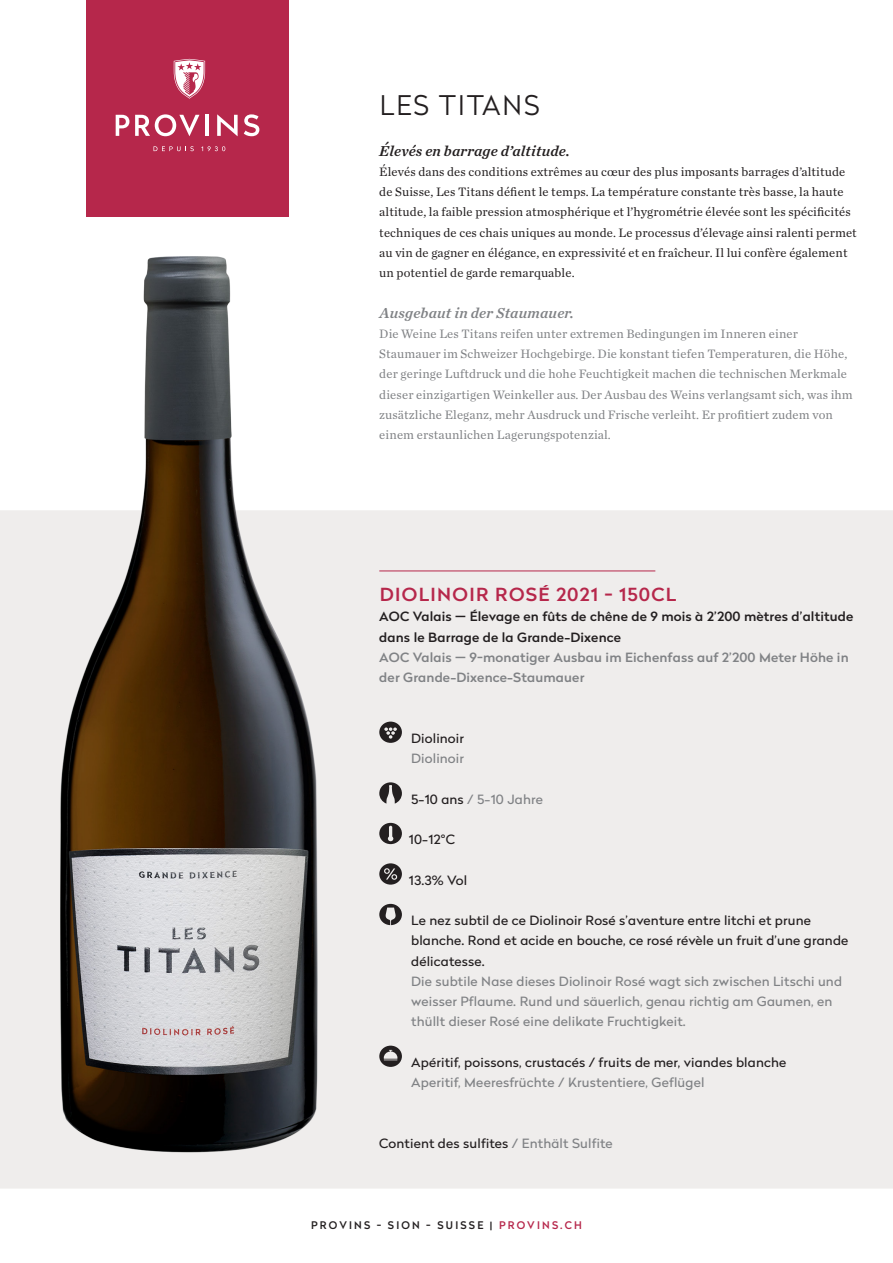
<style>
.page{position:relative;width:893px;height:1263px;background:#fff}
.page>*{position:absolute;margin:0;border:0;box-sizing:border-box;transform-origin:0 0}
.t1{font:300 27px "Radikal";letter-spacing:.07em;color:#231f20}
.t2{font:500 18px "Radikal";letter-spacing:.07em;color:#b6274b;scale:1.06 1}
.t3{font:italic 15px "Chronicle Text G1 Semi";letter-spacing:.01em;color:#231f20}
.t4{font:italic 15px "Chronicle Text G1 Semi";letter-spacing:.01em;color:#808285}
.t5{font:12.75px/20.2px "Chronicle Text G1";letter-spacing:.01em;color:#231f20}
.t6{font:12.75px/20.2px "Chronicle Text G1";letter-spacing:.01em;color:#808285}
.t7{font:12.75px/20.2px "Radikal";letter-spacing:.01em;color:#231f20;scale:1.06 1}
.t8{font:12.75px/20.2px "Radikal";letter-spacing:.01em;color:#808285;scale:1.06 1}
.t9{font:500 12.75px/20.2px "Radikal";letter-spacing:.01em;color:#231f20;scale:1.06 1}
.t10{font:500 12.75px/20.2px "Radikal";letter-spacing:.01em;color:#808285;scale:1.06 1}
.t11{font:500 10.5px "Radikal";letter-spacing:.21em;color:#231f20}
.s1{color:#231f20}
.s2{color:#808285}
.s3{color:#b6274b}
</style>
<div class="page">
<div style="left:0;top:510px;width:893px;height:678px;background:#efedec"></div>
<img style="left:58px;top:257px;width:259px;height:895px">
<div style="left:86px;top:0;width:203px;height:216px;background:#b6274b"></div>
<svg style="left:174px;top:59px;width:31px;height:40px"></svg>
<svg style="left:116px;top:115px;width:13px;height:21px"></svg>
<svg style="left:135px;top:114px;width:64px;height:22px"></svg>
<hr style="left:206px;top:115px;width:3px;height:21px;background:#fff">
<svg style="left:244px;top:114px;width:15px;height:22px"></svg>
<svg style="left:154px;top:146px;width:40px;height:5px"></svg>
<svg style="left:201px;top:146px;width:24px;height:5px"></svg>
<svg style="left:217px;top:114px;width:21px;height:22px"></svg>
<hr style="left:379px;top:571px;width:276px;height:1px;background:#b6274b">
<svg style="left:379px;top:722px;width:23px;height:21px"></svg>
<svg style="left:379px;top:782px;width:23px;height:22px"></svg>
<svg style="left:379px;top:823px;width:23px;height:21px"></svg>
<svg style="left:379px;top:863px;width:23px;height:22px"></svg>
<svg style="left:379px;top:904px;width:23px;height:21px"></svg>
<svg style="left:379px;top:1046px;width:23px;height:21px"></svg>
<h1 class="t1" style="left:380px;top:86px;width:161px">LES TITANS</h1>
<p class="t3" style="left:379px;top:139px;width:192px">Élevés en barrage d’altitude.</p>
<p class="t5" style="left:379px;top:161px;width:479px">Élevés dans des conditions extrêmes au cœur des plus imposants barrages d’altitude de Suisse, Les Titans défient le temps. La température constante très basse, la haute altitude, la faible pression atmosphérique et l’hygrométrie élevée sont les spécificités techniques de ces chais uniques au monde. Le processus d’élevage ainsi ralenti permet au vin de gagner en élégance, en expressivité et en fraîcheur. Il lui confère également un potentiel de garde remarquable.</p>
<p class="t4" style="left:379px;top:301px;width:196px">Ausgebaut in der Staumauer.</p>
<p class="t6" style="left:379px;top:323px;width:475px">Die Weine Les Titans reifen unter extremen Bedingungen im Inneren einer Staumauer im Schweizer Hochgebirge. Die konstant tiefen Temperaturen, die Höhe, der geringe Luftdruck und die hohe Feuchtigkeit machen die technischen Merkmale dieser einzigartigen Weinkeller aus. Der Ausbau des Weins verlangsamt sich, was ihm zusätzliche Eleganz, mehr Ausdruck und Frische verleiht. Er profitiert zudem von einem erstaunlichen Lagerungspotenzial.</p>
<h2 class="t2" style="left:380px;top:581px;width:281px">DIOLINOIR ROSÉ 2021 - 150CL</h2>
<p class="t9" style="left:379px;top:606px;width:449px">AOC Valais — Élevage en fûts de chêne de 9 mois à 2’200 mètres d’altitude dans le Barrage de la Grande-Dixence</p>
<p class="t10" style="left:379px;top:647px;width:444px">AOC Valais — 9-monatiger Ausbau im Eichenfass auf 2’200 Meter Höhe in der Grande-Dixence-Staumauer</p>
<p class="t7" style="left:411px;top:728px;width:51px">Diolinoir</p>
<p class="t8" style="left:411px;top:748px;width:51px">Diolinoir</p>
<p class="t8" style="left:411px;top:788px;width:126px"><span class="s1">5-10 ans</span> / 5-10 Jahre</p>
<p class="t7" style="left:409px;top:829px;width:45px">10-12°C</p>
<p class="t7" style="left:409px;top:869px;width:56px">13.3% Vol</p>
<p class="t7" style="left:411px;top:910px;width:414px">Le nez subtil de ce Diolinoir Rosé s’aventure entre litchi et prune blanche. Rond et acide en bouche, ce rosé révèle un fruit d’une grande délicatesse.</p>
<p class="t8" style="left:411px;top:971px;width:408px">Die subtile Nase dieses Diolinoir Rosé wagt sich zwischen Litschi und weisser Pflaume. Rund und säuerlich, genau richtig am Gaumen, en thüllt dieser Rosé eine delikate Fruchtigkeit.</p>
<p class="t7" style="left:411px;top:1052px;width:355px">Apéritif, poissons, crustacés / fruits de mer, viandes blanche</p>
<p class="t8" style="left:411px;top:1072px;width:278px">Aperitif, Meeresfrüchte / Krustentiere, Geflügel</p>
<p class="t7" style="left:379px;top:1133px;width:222px">Contient des sulfites <span class="s2">/ Enthält Sulfite</span></p>
<p class="t11" style="left:311px;top:1217px;width:272px">PROVINS - SION - SUISSE | <span class="s3">PROVINS.CH</span></p>
</div>
